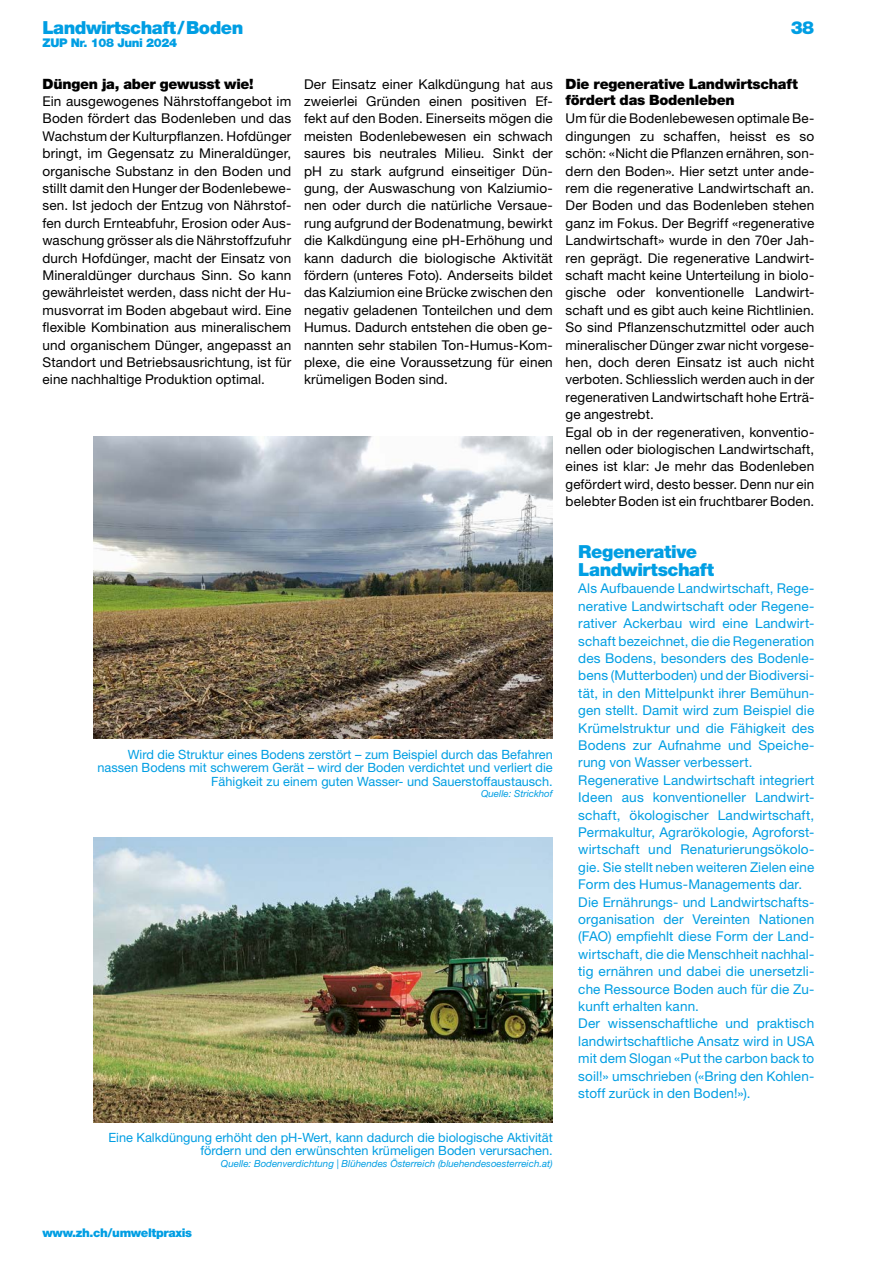
<style>
.page{position:relative;width:893px;height:1263px;background:#fff}
.page>*{position:absolute;margin:0;border:0;box-sizing:border-box;transform-origin:0 0}
.Boxen_CYAN_H2-12-BoxenTitel{font:900 18px/17.4px "Helvetica Neue LT Std";letter-spacing:-.03em;color:#009ee3}
.H1-9_5-Zwi-Titel{font:900 14.25px/16.4px "Helvetica Neue LT Std";letter-spacing:-.015em;color:#000}
.P-9-Text-Block{font:13.5px/17.4px "Helvetica Neue LT Std";letter-spacing:.01em;color:#000;text-align:justify}
.Boxen_CYAN_P-9-BoxenTEXT{font:13.5px/17.4px "Helvetica Neue LT Std";letter-spacing:.01em;color:#009ee3;text-align:justify}
.P-8_5-Legende-Cyan{font:12.75px/13.5px "Helvetica Neue LT Std";color:#009ee3;text-align:right}
.t1{font:900 12px "Helvetica Neue LT Std";letter-spacing:-.03em;color:#009ee3}
.P-6_5-Quelle-Cyan{font:italic 9.75px "Helvetica Neue LT Std";color:#009ee3}
</style>
<div class="page">
<img style="left:94px;top:437px;width:459px;height:302px">
<img style="left:94px;top:837px;width:459px;height:285px">
<h1 class="Boxen_CYAN_H2-12-BoxenTitel" style="left:43px;top:19px;width:202px">Landwirtschaft/Boden</h1>
<p class="t1" style="left:43px;top:35px;width:136px">ZUP Nr. 108 Juni 2024</p>
<h1 class="H1-9_5-Zwi-Titel" style="left:43px;top:75px;width:213px">Düngen ja, aber gewusst wie!</h1>
<p class="P-9-Text-Block" style="left:43px;top:92px;width:250px">Ein ausgewogenes Nährstoffangebot im Boden fördert das Bodenleben und das Wachstum der Kulturpflanzen. Hofdünger bringt, im Gegensatz zu Mineraldünger, organische Substanz in den Boden und stillt damit den Hunger der Bodenlebewe&shy;sen. Ist jedoch der Entzug von Nährstof&shy;fen durch Ernteabfuhr, Erosion oder Aus&shy;waschung grösser als die Nährstoffzufuhr durch Hofdünger, macht der Einsatz von Mineraldünger durchaus Sinn. So kann gewährleistet werden, dass nicht der Hu&shy;musvorrat im Boden abgebaut wird. Eine flexible Kombination aus mineralischem und organischem Dünger, angepasst an Standort und Betriebsausrichtung, ist für eine nachhaltige Produktion optimal.</p>
<h1 class="Boxen_CYAN_H2-12-BoxenTitel" style="left:791px;top:19px;width:25px">38</h1>
<p class="P-9-Text-Block" style="left:304px;top:75px;width:250px">Der Einsatz einer Kalkdüngung hat aus zweierlei Gründen einen positiven Ef&shy;fekt auf den Boden. Einerseits mögen die meisten Bodenlebewesen ein schwach saures bis neutrales Milieu. Sinkt der pH zu stark aufgrund einseitiger Dün&shy;gung, der Auswaschung von Kalziumio&shy;nen oder durch die natürliche Versaue&shy;rung aufgrund der Bodenatmung, bewirkt die Kalkdüngung eine pH-Erhöhung und kann dadurch die biologische Aktivität fördern (unteres Foto). Anderseits bildet das Kalziumion eine Brücke zwischen den negativ geladenen Tonteilchen und dem Humus. Dadurch entstehen die oben ge&shy;nannten sehr stabilen Ton-Humus-Kom&shy;plexe, die eine Voraussetzung für einen krümeligen Boden sind.</p>
<h1 class="H1-9_5-Zwi-Titel" style="left:566px;top:75px;width:234px">Die regenerative Landwirtschaft fördert das Bodenleben</h1>
<p class="P-9-Text-Block" style="left:566px;top:110px;width:250px">Um für die Bodenlebewesen optimale Be&shy;dingungen zu schaffen, heisst es so schön: «Nicht die Pflanzen ernähren, son&shy;dern den Boden». Hier setzt unter ande&shy;rem die regenerative Landwirtschaft an.<br>Der Boden und das Bodenleben stehen ganz im Fokus. Der Begriff «regenerative Landwirtschaft» wurde in den 70er Jah&shy;ren geprägt. Die regenerative Landwirt&shy;schaft macht keine Unterteilung in biolo&shy;gische oder konventionelle Landwirt&shy;schaft und es gibt auch keine Richtlinien.<br>So sind Pflanzenschutzmittel oder auch mineralischer Dünger zwar nicht vorgese&shy;hen, doch deren Einsatz ist auch nicht verboten. Schliesslich werden auch in der regenerativen Landwirtschaft hohe Erträ&shy;ge angestrebt.</p>
<p class="P-9-Text-Block" style="left:566px;top:423px;width:250px">Egal ob in der regenerativen, konventio&shy;nellen oder biologischen Landwirtschaft, eines ist klar: Je mehr das Bodenleben gefördert wird, desto besser. Denn nur ein belebter Boden ist ein fruchtbarer Boden.</p>
<p class="P-8_5-Legende-Cyan" style="left:97px;top:747px;width:457px">Wird die Struktur eines Bodens zerstört – zum Beispiel durch das Befahren nassen Bodens mit schwerem Gerät – wird der Boden verdichtet und verliert die<br>Fähigkeit zu einem guten Wasser- und Sauerstoffaustausch.</p>
<p class="P-6_5-Quelle-Cyan" style="left:481px;top:788px;width:73px">Quelle: Strickhof</p>
<p class="P-8_5-Legende-Cyan" style="left:109px;top:1130px;width:446px">Eine Kalkdüngung erhöht den pH-Wert, kann dadurch die biologische Aktivität fördern und den erwünschten krümeligen Boden verursachen.</p>
<p class="P-6_5-Quelle-Cyan" style="left:221px;top:1157px;width:333px">Quelle: Bodenverdichtung | Blühendes Österreich (bluehendesoesterreich.at)</p>
<h2 class="Boxen_CYAN_H2-12-BoxenTitel" style="left:578px;top:543px;width:137px">Regenerative<br>Landwirtschaft</h2>
<p class="Boxen_CYAN_P-9-BoxenTEXT" style="left:578px;top:580px;width:237px">Als Aufbauende Landwirtschaft, Rege&shy;nerative Landwirtschaft oder Regene&shy;rativer Ackerbau wird eine Landwirt&shy;schaft bezeichnet, die die Regeneration des Bodens, besonders des Bodenle&shy;bens (Mutterboden) und der Biodiversi&shy;tät, in den Mittelpunkt ihrer Bemühun&shy;gen stellt. Damit wird zum Beispiel die Krümelstruktur und die Fähigkeit des Bodens zur Aufnahme und Speiche&shy;rung von Wasser verbessert.</p>
<p class="Boxen_CYAN_P-9-BoxenTEXT" style="left:578px;top:771px;width:237px">Regenerative Landwirtschaft integriert Ideen aus konventioneller Landwirt&shy;schaft, ökologischer Landwirtschaft, Permakultur, Agrarökologie, Agroforst&shy;wirtschaft und Renaturierungsökolo&shy;gie. Sie stellt neben weiteren Zielen eine Form des Humus-Managements dar.</p>
<p class="Boxen_CYAN_P-9-BoxenTEXT" style="left:578px;top:893px;width:237px">Die Ernährungs- und Landwirtschafts&shy;organisation der Vereinten Nationen (FAO) empfiehlt diese Form der Land&shy;wirtschaft, die die Menschheit nachhal&shy;tig ernähren und dabei die unersetzli&shy;che Ressource Boden auch für die Zu&shy;kunft erhalten kann.</p>
<p class="Boxen_CYAN_P-9-BoxenTEXT" style="left:578px;top:1015px;width:238px">Der wissenschaftliche und praktisch landwirtschaftliche Ansatz wird in USA mit dem Slogan «Put the carbon back to soil!» umschrieben («Bring den Kohlen&shy;stoff zurück in den Boden!»).</p>
<p class="t1" style="left:43px;top:1226px;width:151px">www.zh.ch/umweltpraxis</p>
</div>
